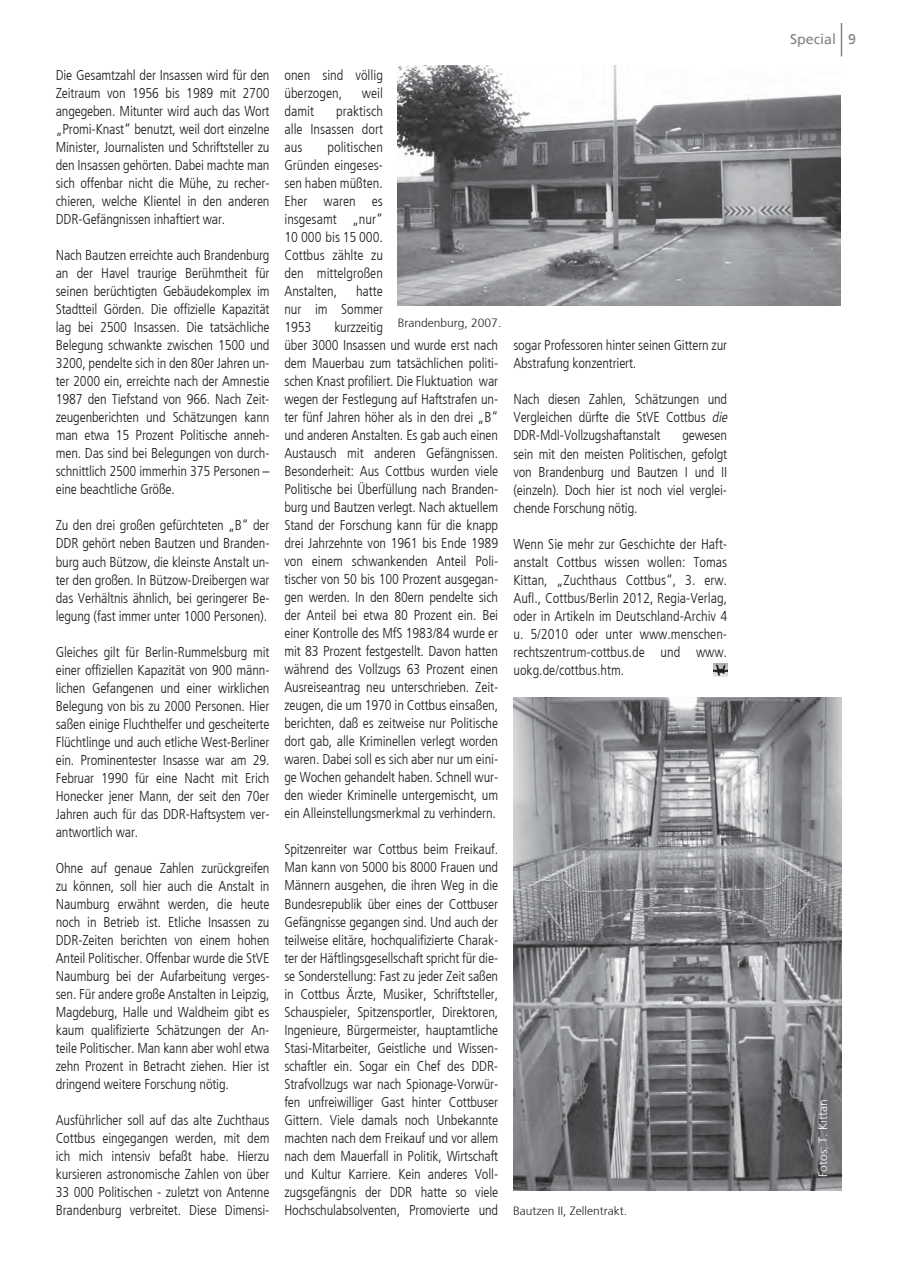
<style>
.page{position:relative;width:897px;height:1267px;background:#fff}
.page>*{position:absolute;margin:0;border:0;box-sizing:border-box;transform-origin:0 0}
.t1{font:300 condensed 14.25px/18px "Frutiger";letter-spacing:-.01em;color:#231f20;text-align:justify}
.t2{font:14.25px "Frutiger";color:#808285}
.t3{font:300 12px "Frutiger";color:#231f20}
.t4{font:300 12px "Frutiger";color:#fff}
.s1{font-style:italic}
</style>
<div class="page">
<hr style="left:840px;top:23px;width:2px;height:33px;background:#808285">
<img style="left:513px;top:697px;width:328px;height:493px">
<img style="left:398px;top:66px;width:442px;height:240px">
<svg style="left:713px;top:663px;width:14px;height:14px"></svg>
<p class="t1" style="left:56px;top:66px;width:215px">Die Gesamtzahl der Insassen wird für den Zeitraum von 1956 bis 1989 mit 2700 angegeben. Mitunter wird auch das Wort „Promi-Knast“ benutzt, weil dort einzelne Minister, Journalisten und Schriftsteller zu den Insassen gehörten. Dabei machte man sich offenbar nicht die Mühe, zu recher&shy;chieren, welche Klientel in den anderen DDR-Gefängnissen inhaftiert war.</p>
<p class="t1" style="left:56px;top:246px;width:215px">Nach Bautzen erreichte auch Brandenburg an der Havel traurige Berühmtheit für seinen berüchtigten Gebäudekomplex im Stadtteil Görden. Die offizielle Kapazität lag bei 2500 Insassen. Die tatsächliche Belegung schwankte zwischen 1500 und 3200, pendelte sich in den 80er Jahren un&shy;ter 2000 ein, erreichte nach der Amnestie 1987 den Tiefstand von 966. Nach Zeit&shy;zeugenberichten und Schätzungen kann man etwa 15 Prozent Politische anneh&shy;men. Das sind bei Belegungen von durch&shy;schnittlich 2500 immerhin 375 Personen – eine beachtliche Größe.</p>
<p class="t1" style="left:56px;top:516px;width:215px">Zu den drei großen gefürchteten „B“ der DDR gehört neben Bautzen und Branden&shy;burg auch Bützow, die kleinste Anstalt un&shy;ter den großen. In Bützow-Dreibergen war das Verhältnis ähnlich, bei geringerer Be&shy;legung (fast immer unter 1000 Personen).</p>
<p class="t1" style="left:56px;top:642px;width:215px">Gleiches gilt für Berlin-Rummelsburg mit einer offiziellen Kapazität von 900 männ&shy;lichen Gefangenen und einer wirklichen Belegung von bis zu 2000 Personen. Hier saßen einige Fluchthelfer und gescheiterte Flüchtlinge und auch etliche West-Berliner ein. Prominentester Insasse war am 29.<br>Februar 1990 für eine Nacht mit Erich Honecker jener Mann, der seit den 70er Jahren auch für das DDR-Haftsystem ver&shy;antwortlich war.</p>
<p class="t1" style="left:56px;top:858px;width:215px">Ohne auf genaue Zahlen zurückgreifen zu können, soll hier auch die Anstalt in Naumburg erwähnt werden, die heute noch in Betrieb ist. Etliche Insassen zu DDR-Zeiten berichten von einem hohen Anteil Politischer. Offenbar wurde die StVE Naumburg bei der Aufarbeitung verges&shy;sen. Für andere große Anstalten in Leipzig, Magdeburg, Halle und Waldheim gibt es kaum qualifizierte Schätzungen der An&shy;teile Politischer. Man kann aber wohl etwa zehn Prozent in Betracht ziehen. Hier ist dringend weitere Forschung nötig.</p>
<p class="t1" style="left:56px;top:1110px;width:215px">Ausführlicher soll auf das alte Zuchthaus Cottbus eingegangen werden, mit dem ich mich intensiv befaßt habe. Hierzu kursieren astronomische Zahlen von über 33 000 Politischen - zuletzt von Antenne Brandenburg verbreitet. Diese Dimensi-</p>
<p class="t1" style="left:284px;top:66px;width:100px">onen sind völlig überzogen,</p>
<p class="t1" style="left:362px;top:84px;width:23px">weil</p>
<p class="t1" style="left:284px;top:102px;width:31px">damit</p>
<p class="t1" style="left:284px;top:102px;width:100px;text-indent:52px">praktisch alle Insassen dort aus</p>
<p class="t1" style="left:284px;top:138px;width:100px;text-indent:43px">politischen Gründen eingeses&shy;sen haben müßten.<br>Eher waren es insgesamt „nur“ 10 000 bis 15 000.<br>Cottbus zählte zu den mittelgroßen Anstalten,</p>
<p class="t1" style="left:284px;top:282px;width:100px;text-indent:72px">hatte nur im Sommer 1953</p>
<p class="t3" style="left:398px;top:316px;width:105px">Brandenburg, 2007.</p>
<p class="t1" style="left:284px;top:318px;width:215px;text-align:left;text-indent:50px">kurzzeitig<br>über 3000 Insassen und wurde erst nach dem Mauerbau zum tatsächlichen politi&shy;schen Knast profiliert. Die Fluktuation war wegen der Festlegung auf Haftstrafen un&shy;ter fünf Jahren höher als in den drei „B“ und anderen Anstalten. Es gab auch einen Austausch mit anderen Gefängnissen.<br>Besonderheit: Aus Cottbus wurden viele Politische bei Überfüllung nach Branden&shy;burg und Bautzen verlegt. Nach aktuellem Stand der Forschung kann für die knapp drei Jahrzehnte von 1961 bis Ende 1989 von einem schwankenden Anteil Poli&shy;tischer von 50 bis 100 Prozent ausgegan&shy;gen werden. In den 80ern pendelte sich der Anteil bei etwa 80 Prozent ein. Bei einer Kontrolle des MfS 1983/84 wurde er mit 83 Prozent festgestellt. Davon hatten während des Vollzugs 63 Prozent einen Ausreiseantrag neu unterschrieben. Zeit&shy;zeugen, die um 1970 in Cottbus einsaßen, berichten, daß es zeitweise nur Politische dort gab, alle Kriminellen verlegt worden waren. Dabei soll es sich aber nur um eini&shy;ge Wochen gehandelt haben. Schnell wur&shy;den wieder Kriminelle untergemischt, um ein Alleinstellungsmerkmal zu verhindern.</p>
<p class="t1" style="left:284px;top:840px;width:215px">Spitzenreiter war Cottbus beim Freikauf.<br>Man kann von 5000 bis 8000 Frauen und Männern ausgehen, die ihren Weg in die Bundesrepublik über eines der Cottbuser Gefängnisse gegangen sind. Und auch der teilweise elitäre, hochqualifizierte Charak&shy;ter der Häftlingsgesellschaft spricht für die&shy;se Sonderstellung: Fast zu jeder Zeit saßen in Cottbus Ärzte, Musiker, Schriftsteller, Schauspieler, Spitzensportler, Direktoren, Ingenieure, Bürgermeister, hauptamtliche Stasi-Mitarbeiter, Geistliche und Wissen&shy;schaftler ein. Sogar ein Chef des DDR-Strafvollzugs war nach Spionage-Vorwür&shy;fen unfreiwilliger Gast hinter Cottbuser Gittern. Viele damals noch Unbekannte machten nach dem Freikauf und vor allem nach dem Mauerfall in Politik, Wirtschaft und Kultur Karriere. Kein anderes Voll&shy;zugsgefängnis der DDR hatte so viele Hochschulabsolventen, Promovierte und</p>
<p class="t1" style="left:513px;top:337px;width:215px">sogar Professoren hinter seinen Gittern zur<br>Abstrafung konzentriert.</p>
<p class="t1" style="left:513px;top:390px;width:218px;text-align:left">Nach diesen Zahlen, Schätzungen und<br>Vergleichen dürfte die StVE Cottbus <span class="s1">die<br></span>DDR-MdI-Vollzugshaftanstalt</p>
<p class="t1" style="left:513px;top:426px;width:215px;text-indent:169px">gewesen sein mit den meisten Politischen, gefolgt von Brandenburg und Bautzen I und II (einzeln). Doch hier ist noch viel verglei&shy;chende Forschung nötig.</p>
<p class="t1" style="left:513px;top:534px;width:215px">Wenn Sie mehr zur Geschichte der Haft&shy;anstalt Cottbus wissen wollen: Tomas Kittan, „Zuchthaus Cottbus“, 3. erw.<br>Aufl., Cottbus/Berlin 2012, Regia-Verlag, oder in Artikeln im Deutschland-Archiv 4 u. 5/2010 oder unter www.menschen&shy;rechtszentrum-cottbus.de und www. uokg.de/cottbus.htm.</p>
<p class="t3" style="left:513px;top:1204px;width:115px">Bautzen II, Zellentrakt.</p>
<p class="t2" style="left:790px;top:32px;width:68px">Special 9</p>
<p class="t4" style="left:816px;top:1176px;width:79px;rotate:-90deg">Fotos: T. Kittan</p>
</div>
